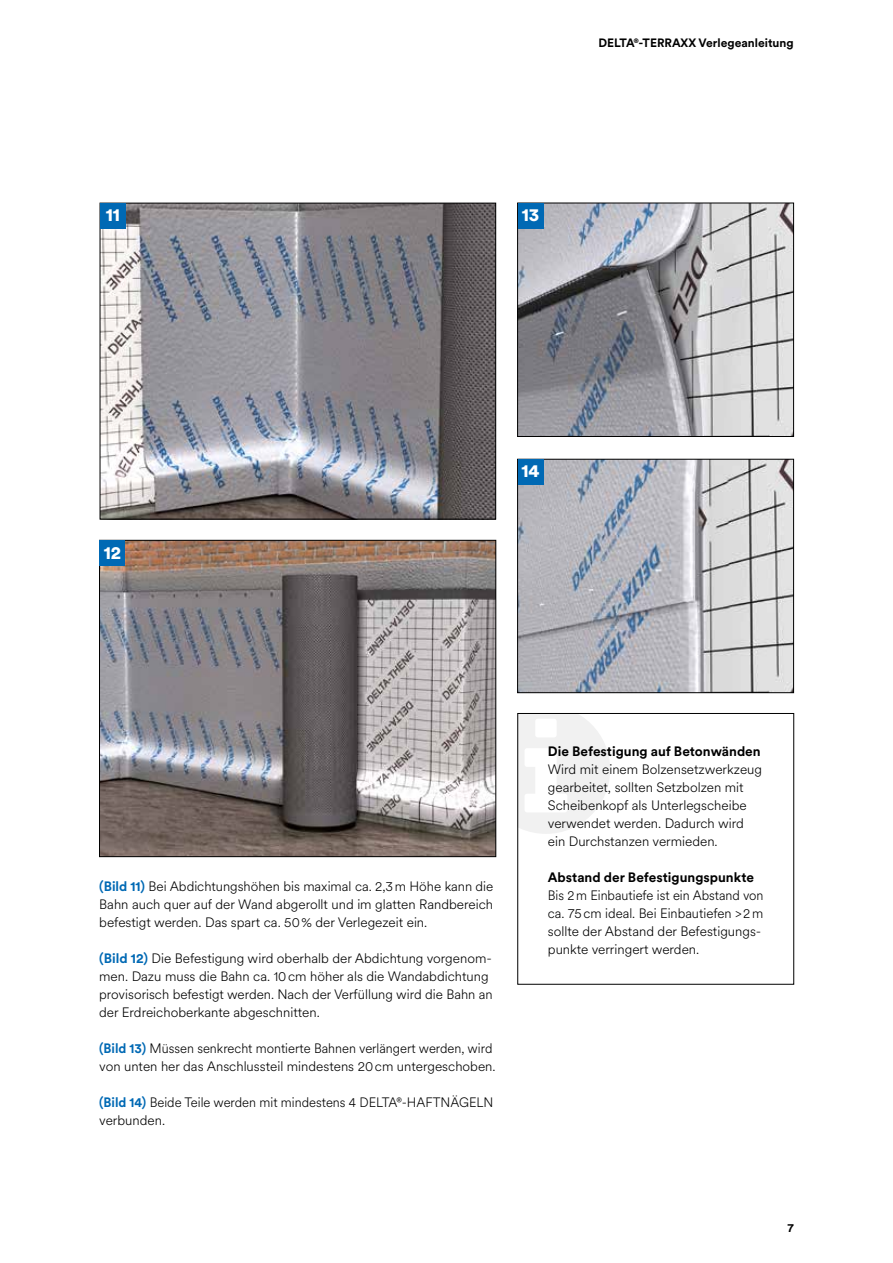
<style>
.page{position:relative;width:893px;height:1263px;background:#fff}
.page>*{position:absolute;margin:0;border:0;box-sizing:border-box;transform-origin:0 0}
.t1{font:900 18px "Circular XX";color:#fff}
.t2{font:300 13.5px/18px "Circular XX";color:#000}
.t3{font:300 13.5px/18px "Circular XX";color:#000;scale:.96 1}
.t4{font:700 13.5px "Circular XX";color:#000}
.t5{font:700 12px "Circular XX";color:#000}
.s1{font-weight:700;color:#0069b4}
</style>
<div class="page">
<svg style="left:519px;top:715px;width:91px;height:119px"></svg>
<img style="left:519px;top:461px;width:273px;height:230px">
<div style="left:517px;top:459px;width:277px;height:234px;border:1px solid #000"></div>
<img style="left:519px;top:205px;width:273px;height:230px">
<div style="left:517px;top:203px;width:277px;height:234px;border:1px solid #000"></div>
<img style="left:101px;top:542px;width:393px;height:313px">
<div style="left:99px;top:540px;width:397px;height:317px;border:1px solid #000"></div>
<img style="left:102px;top:205px;width:392px;height:312px">
<div style="left:100px;top:203px;width:396px;height:316px;border:1px solid #000"></div>
<div style="left:517px;top:713px;width:277px;height:272px;border:1px solid #000"></div>
<div style="left:518px;top:459px;width:25px;height:26px;background:#0069b4"></div>
<div style="left:518px;top:203px;width:25px;height:26px;background:#0069b4"></div>
<div style="left:100px;top:540px;width:25px;height:26px;background:#0069b4"></div>
<div style="left:100px;top:203px;width:26px;height:26px;background:#0069b4"></div>
<h1 class="t1" style="left:106px;top:202px;width:16px">11</h1>
<p class="t5" style="left:598px;top:34px;width:197px">DELTA®-TERRAXX Verlegeanleitung</p>
<h1 class="t1" style="left:522px;top:202px;width:19px">13</h1>
<h1 class="t1" style="left:104px;top:540px;width:19px">12</h1>
<h1 class="t1" style="left:521px;top:458px;width:20px">14</h1>
<p class="t2" style="left:99px;top:877px;width:396px;text-align:justify"><span class="s1">(Bild 11)</span> Bei Abdichtungshöhen bis maximal ca. 2,3m Höhe kann die Bahn auch quer auf der Wand abgerollt und im glatten Randbereich befestigt werden. Das spart ca. 50% der Verlegezeit ein.</p>
<p class="t2" style="left:99px;top:949px;width:395px"><span class="s1">(Bild 12)</span> Die Befestigung wird oberhalb der Abdichtung vorgenom&shy;men. Dazu muss die Bahn ca. 10cm höher als die Wandabdichtung provisorisch befestigt werden. Nach der Verfüllung wird die Bahn an der Erdreichoberkante abgeschnitten.</p>
<p class="t3" style="left:99px;top:1039px;width:414px"><span class="s1">(Bild 13)</span> Müssen senkrecht montierte Bahnen verlängert werden, wird von unten her das Anschlussteil mindestens 20cm untergeschoben.</p>
<p class="t3" style="left:99px;top:1093px;width:412px"><span class="s1">(Bild 14)</span> Beide Teile werden mit mindestens 4 DELTA®-HAFTNÄGELN verbunden.</p>
<p class="t4" style="left:548px;top:742px;width:214px">Die Befestigung auf Betonwänden</p>
<p class="t2" style="left:548px;top:760px;width:216px">Wird mit einem Bolzensetzwerkzeug gearbeitet, sollten Setzbolzen mit Scheibenkopf als Unterlegscheibe verwendet werden. Dadurch wird ein Durchstanzen vermieden.</p>
<p class="t4" style="left:548px;top:868px;width:208px">Abstand der Befestigungspunkte</p>
<p class="t3" style="left:548px;top:886px;width:226px">Bis 2m Einbautiefe ist ein Abstand von ca. 75cm ideal. Bei Einbautiefen &gt;2m sollte der Abstand der Befestigungs&shy;punkte verringert werden.</p>
<p class="t5" style="left:787px;top:1219px;width:8px">7</p>
</div>
